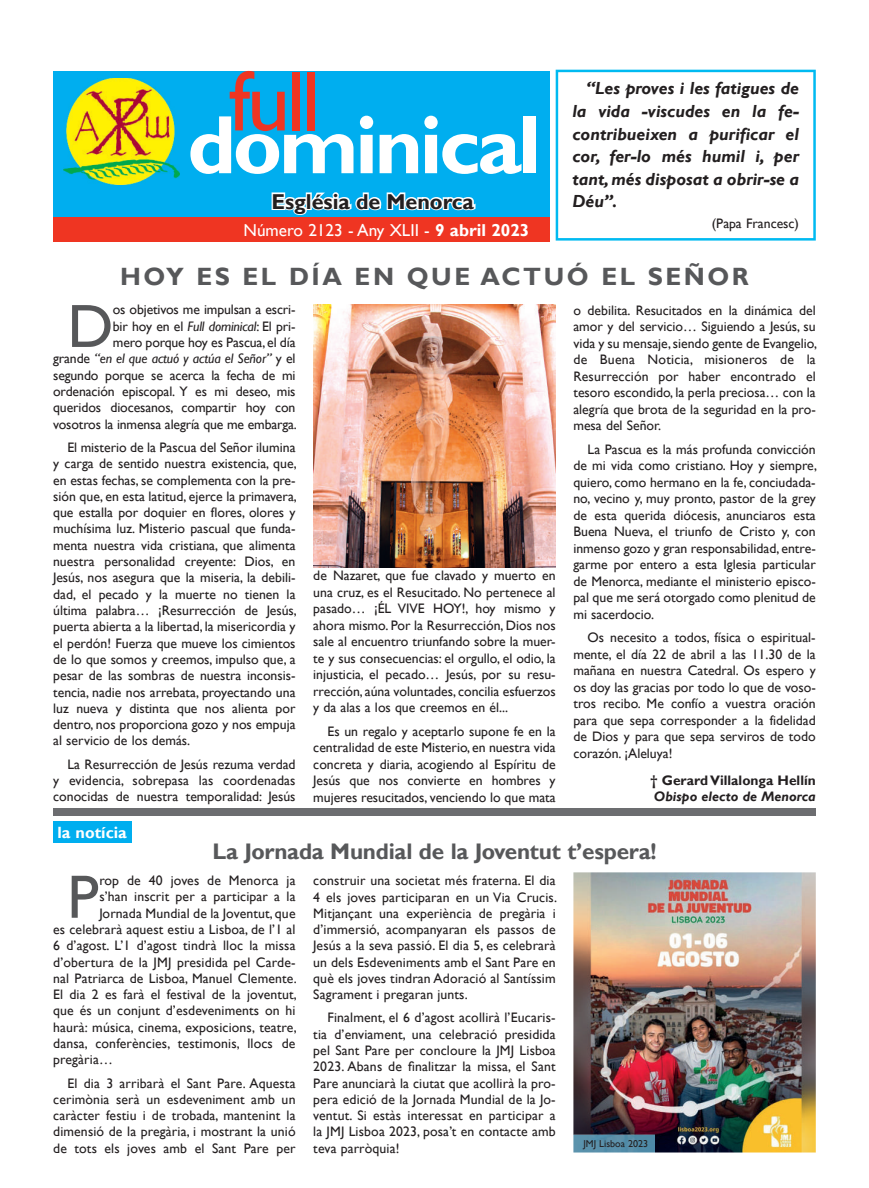
<style>
.page{position:relative;width:869px;height:1188px;background:#fff}
.page>*{position:absolute;margin:0;border:0;box-sizing:border-box;transform-origin:0 0}
.t1{font:86.12px "Gill Sans";color:#ef3522}
.t2{font:700 83.25px "Gill Sans";letter-spacing:-.04em;color:#fff}
.t3{font:61.38px "Gill Sans";color:#57585a}
.t4{font:700 25px "Gill Sans";letter-spacing:.1em;color:#57585a}
.t5{font:700 22.5px "Gill Sans";letter-spacing:-.01em;color:#57585a}
.t6{font:700 21.5px "Gill Sans";color:#231f20}
.t7{font:italic 700 17.5px/22.5px "Gill Sans";color:#231f20;text-align:justify}
.t8{font:17.25px "Gill Sans";color:#fff}
.t9{font:700 16.25px "Gill Sans";color:#fff}
.t10{font:13.75px/16.2px "Gill Sans";color:#231f20;text-align:justify}
.t11{font:700 13.75px "Gill Sans";color:#231f20}
.t12{font:italic 700 13.75px "Gill Sans";color:#231f20}
.t13{font:10px "Gill Sans";color:#231f20}
.s1{font-weight:700}
.s2{font-style:italic}
</style>
<div class="page">
<div style="left:53px;top:71px;width:496px;height:171px;background:#00aeef"></div>
<svg style="left:271px;top:192px;width:205px;height:23px"></svg>
<div style="left:53px;top:217px;width:496px;height:25px;background:#ef3522"></div>
<img style="left:64px;top:78px;width:115px;height:106px">
<div style="left:53px;top:820px;width:78px;height:22px;background:#00aeef"></div>
<svg style="left:555px;top:70px;width:260px;height:170px"></svg>
<img style="left:573px;top:872px;width:242px;height:280px">
<hr style="left:53px;top:808px;width:762px;height:2px;background:#6c6d70">
<hr style="left:53px;top:811px;width:762px;height:1px;background:#6c6d70">
<hr style="left:53px;top:813px;width:762px;height:2px;background:#6c6d70">
<img style="left:313px;top:305px;width:242px;height:262px">
<img style="left:573px;top:1134px;width:81px;height:18px">
<h1 class="t1" style="left:229px;top:51px;width:93px">full</h1>
<h2 class="t2" style="left:187px;top:95px;width:354px">dominical</h2>
<h3 class="t6" style="left:271px;top:188px;width:204px">Església de Menorca</h3>
<p class="t8" style="left:243px;top:220px;width:287px">Número 2123 - Any XLII - <span class="s1">9 abril 2023</span></p>
<p class="t7" style="left:572px;top:78px;width:228px;text-indent:14px">“Les proves i les fatigues de la vida -viscudes en la fe&shy;contribueixen a purificar el cor, fer-lo més humil i, per tant, més disposat a obrir-se a Déu”.</p>
<p class="t10" style="left:711px;top:215px;width:89px">(Papa Francesc)</p>
<h3 class="t4" style="left:120px;top:262px;width:629px">HOY ES EL DÍA EN QUE ACTUÓ EL SEÑOR</h3>
<p class="t10" style="left:53px;top:302px;width:245px;text-align:right">os objetivos me impulsan a escri-<br>bir hoy en el <span class="s2">Full dominical</span>: El pri-<br>mero porque hoy es Pascua, el día<br>grande <span class="s2">“en el que actuó y actúa el Señor”</span> y el segundo porque se acerca la fecha de mi ordenación episcopal. Y es mi deseo, mis queridos diocesanos, compartir hoy con vosotros la inmensa alegría que me embarga.</p>
<p class="t10" style="left:53px;top:439px;width:245px;text-indent:14px">El misterio de la Pascua del Señor ilumina y carga de sentido nuestra existencia, que, en estas fechas, se complementa con la pre&shy;sión que, en esta latitud, ejerce la primavera, que estalla por doquier en flores, olores y muchísima luz. Misterio pascual que funda&shy;menta nuestra vida cristiana, que alimenta nuestra personalidad creyente: Dios, en Jesús, nos asegura que la miseria, la debili&shy;dad, el pecado y la muerte no tienen la última palabra… ¡Resurrección de Jesús, puerta abierta a la libertad, la misericordia y el perdón! Fuerza que mueve los cimientos de lo que somos y creemos, impulso que, a pesar de las sombras de nuestra inconsis&shy;tencia, nadie nos arrebata, proyectando una luz nueva y distinta que nos alienta por dentro, nos proporciona gozo y nos empuja al servicio de los demás.</p>
<p class="t10" style="left:53px;top:756px;width:244px;text-indent:14px">La Resurrección de Jesús rezuma verdad y evidencia, sobrepasa las coordenadas conocidas de nuestra temporalidad: Jesús</p>
<h3 class="t3" style="left:67px;top:290px;width:48px">D</h3>
<p class="t9" style="left:57px;top:822px;width:71px">la notícia</p>
<p class="t10" style="left:313px;top:567px;width:244px">de Nazaret, que fue clavado y muerto en una cruz, es el Resucitado. No pertenece al pasado… ¡ÉL VIVE HOY!, hoy mismo y ahora mismo. Por la Resurrección, Dios nos sale al encuentro triunfando sobre la muer&shy;te y sus consecuencias: el orgullo, el odio, la injusticia, el pecado… Jesús, por su resu&shy;rrección, aúna voluntades, concilia esfuerzos y da alas a los que creemos en él...</p>
<p class="t10" style="left:313px;top:722px;width:244px;text-indent:14px">Es un regalo y aceptarlo supone fe en la centralidad de este Misterio, en nuestra vida concreta y diaria, acogiendo al Espíritu de Jesús que nos convierte en hombres y mujeres resucitados, venciendo lo que mata</p>
<p class="t10" style="left:573px;top:302px;width:245px">o debilita. Resucitados en la dinámica del amor y del servicio… Siguiendo a Jesús, su vida y su mensaje, siendo gente de Evangelio, de Buena Noticia, misioneros de la Resurrección por haber encontrado el tesoro escondido, la perla preciosa… con la alegría que brota de la seguridad en la pro&shy;mesa del Señor.</p>
<p class="t10" style="left:573px;top:441px;width:245px;text-indent:14px">La Pascua es la más profunda convicción de mi vida como cristiano. Hoy y siempre, quiero, como hermano en la fe, conciudada&shy;no, vecino y, muy pronto, pastor de la grey de esta querida diócesis, anunciaros esta Buena Nueva, el triunfo de Cristo y, con inmenso gozo y gran responsabilidad, entre&shy;garme por entero a esta Iglesia particular de Menorca, mediante el ministerio episco&shy;pal que me será otorgado como plenitud de mi sacerdocio.</p>
<p class="t10" style="left:573px;top:629px;width:244px;text-indent:14px">Os necesito a todos, física o espiritual&shy;mente, el día 22 de abril a las 11.30 de la mañana en nuestra Catedral. Os espero y os doy las gracias por todo lo que de voso&shy;tros recibo. Me confío a vuestra oración para que sepa corresponder a la fidelidad de Dios y para que sepa serviros de todo corazón. ¡Aleluya!</p>
<p class="t11" style="left:650px;top:771px;width:167px">† Gerard Villalonga Hellín</p>
<p class="t12" style="left:653px;top:788px;width:163px">Obispo electo de Menorca</p>
<h3 class="t5" style="left:212px;top:837px;width:445px">La Jornada Mundial de la Joventut t’espera!</h3>
<h3 class="t3" style="left:67px;top:861px;width:33px">P</h3>
<p class="t10" style="left:99px;top:872px;width:198px">rop de 40 joves de Menorca ja</p>
<p class="t10" style="left:99px;top:888px;width:198px">s’han inscrit per a participar a la</p>
<p class="t10" style="left:99px;top:904px;width:198px">Jornada Mundial de la Joventut, que</p>
<p class="t10" style="left:53px;top:921px;width:244px">es celebrarà aquest estiu a Lisboa, de l’1 al</p>
<p class="t10" style="left:53px;top:937px;width:244px">6 d’agost. L’1 d’agost tindrà lloc la missa</p>
<p class="t10" style="left:53px;top:953px;width:244px">d’obertura de la JMJ presidida pel Carde-</p>
<p class="t10" style="left:53px;top:970px;width:245px">nal Patriarca de Lisboa, Manuel Clemente.</p>
<p class="t10" style="left:53px;top:986px;width:245px">El dia 2 es farà el festival de la joventut,</p>
<p class="t10" style="left:53px;top:1002px;width:244px">que és un conjunt d’esdeveniments on hi</p>
<p class="t10" style="left:53px;top:1018px;width:245px">haurà: música, cinema, exposicions, teatre,</p>
<p class="t10" style="left:53px;top:1035px;width:244px">dansa, conferències, testimonis, llocs de</p>
<p class="t10" style="left:53px;top:1051px;width:61px">pregària…</p>
<p class="t10" style="left:53px;top:1074px;width:244px;text-indent:14px">El dia 3 arribarà el Sant Pare. Aquesta cerimònia serà un esdeveniment amb un caràcter festiu i de trobada, mantenint la dimensió de la pregària, i mostrant la unió de tots els joves amb el Sant Pare per</p>
<p class="t10" style="left:313px;top:872px;width:245px">construir una societat més fraterna. El dia 4 els joves participaran en un Via Crucis.<br>Mitjançant una experiència de pregària i d’immersió, acompanyaran els passos de Jesús a la seva passió. El dia 5, es celebrarà un dels Esdeveniments amb el Sant Pare en què els joves tindran Adoració al Santíssim Sagrament i pregaran junts.</p>
<p class="t10" style="left:313px;top:1009px;width:244px;text-indent:14px">Finalment, el 6 d’agost acollirà l’Eucaris&shy;tia d’enviament, una celebració presidida pel Sant Pare per concloure la JMJ Lisboa 2023. Abans de finalitzar la missa, el Sant Pare anunciarà la ciutat que acollirà la pro&shy;pera edició de la Jornada Mundial de la Jo&shy;ventut. Si estàs interessat en participar a la JMJ Lisboa 2023, posa’t en contacte amb teva parròquia!</p>
<p class="t13" style="left:583px;top:1137px;width:66px">JMJ Lisboa 2023</p>
</div>
